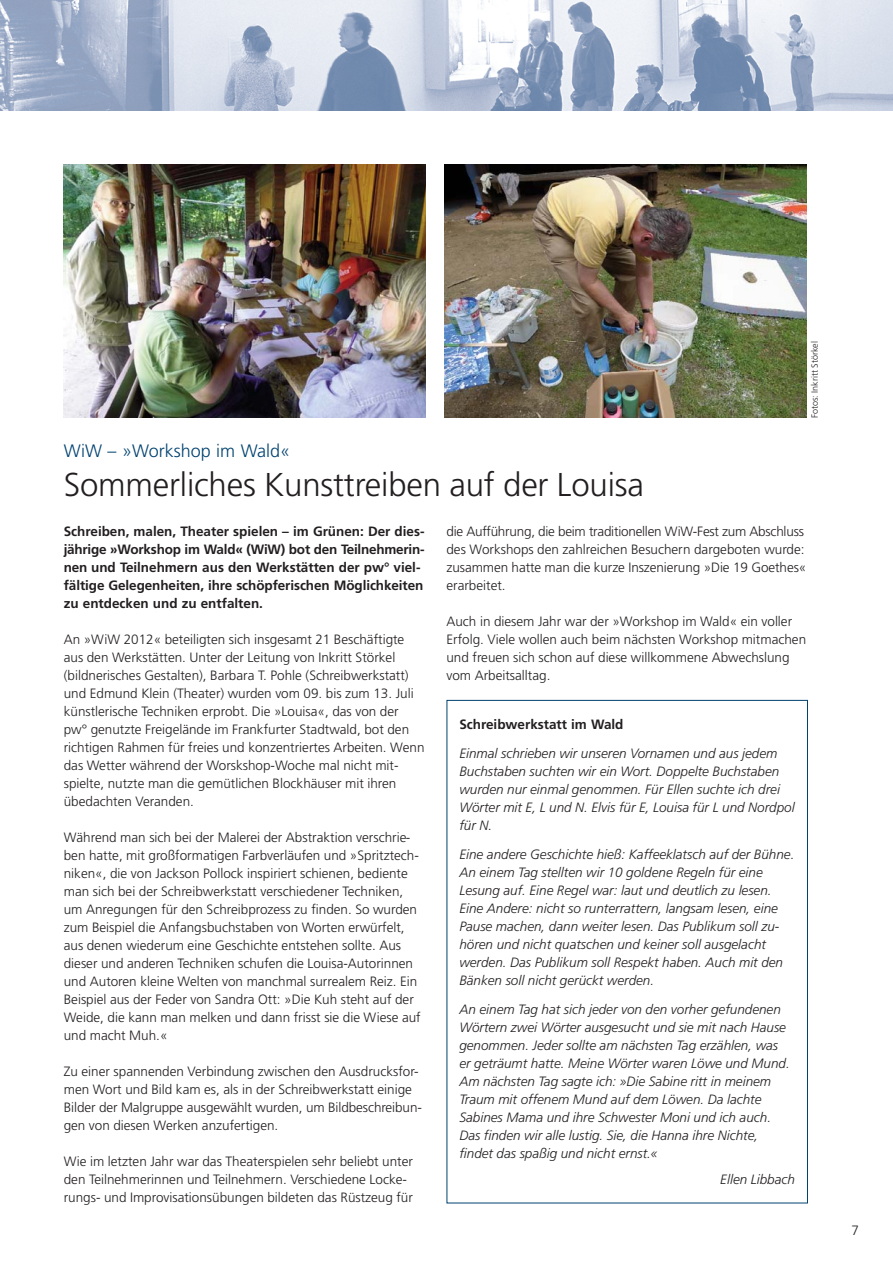
<style>
.page{position:relative;width:893px;height:1263px;background:#fff}
.page>*{position:absolute;margin:0;border:0;box-sizing:border-box;transform-origin:0 0}
.t1{font:300 33px "Frutiger";letter-spacing:-.005em;color:#231f20}
.t2{font:300 18px "Frutiger";color:#004270}
.t3{font:300 13.5px/18px "Frutiger";color:#231f20}
.t4{font:italic 300 13.5px/18px "Frutiger";color:#231f20}
.t5{font:700 13.5px/18px "Frutiger";color:#231f20}
.t6{font:300 9px "Frutiger";color:#231f20}
</style>
<div class="page">
<img style="left:0;top:0;width:893px;height:111px">
<img style="left:64px;top:165px;width:361px;height:253px">
<img style="left:445px;top:165px;width:361px;height:253px">
<p class="t6" style="left:811px;top:418px;width:79px;rotate:-90deg">Fotos: Inkritt Störkel</p>
<h2 class="t2" style="left:64px;top:444px;width:228px">WiW – »Workshop im Wald«</h2>
<h1 class="t1" style="left:64px;top:471px;width:582px">Sommerliches Kunsttreiben auf der Louisa</h1>
<p class="t3" style="left:446px;top:523px;width:361px">die Aufführung, die beim traditionellen WiW-Fest zum Abschluss des Workshops den zahlreichen Besuchern dargeboten wurde: zusammen hatte man die kurze Inszenierung »Die 19 Goethes« erarbeitet.</p>
<p class="t3" style="left:446px;top:613px;width:361px">Auch in diesem Jahr war der »Workshop im Wald« ein voller Erfolg. Viele wollen auch beim nächsten Workshop mitmachen und freuen sich schon auf diese willkommene Abwechslung vom Arbeitsalltag.</p>
<p class="t5" style="left:459px;top:716px;width:166px">Schreibwerkstatt im Wald</p>
<p class="t4" style="left:459px;top:745px;width:337px">Einmal schrieben wir unseren Vornamen und aus jedem Buchstaben suchten wir ein Wort. Doppelte Buchstaben wurden nur einmal genommen. Für Ellen suchte ich drei Wörter mit E, L und N. Elvis für E, Louisa für L und Nordpol für N.</p>
<p class="t4" style="left:459px;top:846px;width:337px">Eine andere Geschichte hieß: Kaffeeklatsch auf der Bühne.<br>An einem Tag stellten wir 10 goldene Regeln für eine Lesung auf. Eine Regel war: laut und deutlich zu lesen.<br>Eine Andere: nicht so runterrattern, langsam lesen, eine Pause machen, dann weiter lesen. Das Publikum soll zu&shy;hören und nicht quatschen und keiner soll ausgelacht werden. Das Publikum soll Respekt haben. Auch mit den Bänken soll nicht gerückt werden.</p>
<p class="t4" style="left:459px;top:1002px;width:332px">An einem Tag hat sich jeder von den vorher gefundenen Wörtern zwei Wörter ausgesucht und sie mit nach Hause genommen. Jeder sollte am nächsten Tag erzählen, was er geträumt hatte. Meine Wörter waren Löwe und Mund.<br>Am nächsten Tag sagte ich: »Die Sabine ritt in meinem Traum mit offenem Mund auf dem Löwen. Da lachte Sabines Mama und ihre Schwester Moni und ich auch.<br>Das finden wir alle lustig. Sie, die Hanna ihre Nichte, findet das spaßig und nicht ernst.«</p>
<p class="t4" style="left:720px;top:1171px;width:76px">Ellen Libbach</p>
<p class="t5" style="left:64px;top:523px;width:362px">Schreiben, malen, Theater spielen – im Grünen: Der dies&shy;jährige »Workshop im Wald« (WiW) bot den Teilnehmerin - nen und Teilnehmern aus den Werkstätten der pw° viel&shy;fältige Gelegenheiten, ihre schöpferischen Möglichkeiten zu entdecken und zu entfalten.</p>
<p class="t3" style="left:64px;top:631px;width:362px">An »WiW 2012« beteiligten sich insgesamt 21 Beschäftigte aus den Werkstätten. Unter der Leitung von Inkritt Störkel (bildnerisches Gestalten), Barbara T. Pohle (Schreibwerkstatt) und Edmund Klein (Theater) wurden vom 09. bis zum 13. Juli künstlerische Techniken erprobt. Die »Louisa«, das von der pw° genutzte Freigelände im Frankfurter Stadtwald, bot den richtigen Rahmen für freies und konzentriertes Arbeiten. Wenn das Wetter während der Worskshop-Woche mal nicht mit&shy;spielte, nutzte man die gemütlichen Blockhäuser mit ihren übedachten Veranden.</p>
<p class="t3" style="left:64px;top:829px;width:358px">Während man sich bei der Malerei der Abstraktion verschrie&shy;ben hatte, mit großformatigen Farbverläufen und »Spritztech&shy;niken«, die von Jackson Pollock inspiriert schienen, bediente man sich bei der Schreibwerkstatt verschiedener Techniken, um Anregungen für den Schreibprozess zu finden. So wurden zum Beispiel die Anfangsbuchstaben von Worten erwürfelt, aus denen wiederum eine Geschichte entstehen sollte. Aus dieser und anderen Techniken schufen die Louisa-Autorinnen und Autoren kleine Welten von manchmal surrealem Reiz. Ein Beispiel aus der Feder von Sandra Ott: »Die Kuh steht auf der Weide, die kann man melken und dann frisst sie die Wiese auf und macht Muh.«</p>
<p class="t3" style="left:64px;top:1063px;width:360px">Zu einer spannenden Verbindung zwischen den Ausdrucksfor&shy;men Wort und Bild kam es, als in der Schreibwerkstatt einige Bilder der Malgruppe ausgewählt wurden, um Bildbeschreibun&shy;gen von diesen Werken anzufertigen.</p>
<p class="t3" style="left:64px;top:1153px;width:351px">Wie im letzten Jahr war das Theaterspielen sehr beliebt unter den Teilnehmerinnen und Teilnehmern. Verschiedene Locke&shy;rungs- und Improvisationsübungen bildeten das Rüstzeug für</p>
<p class="t3" style="left:851px;top:1222px;width:9px">7</p>
</div>
